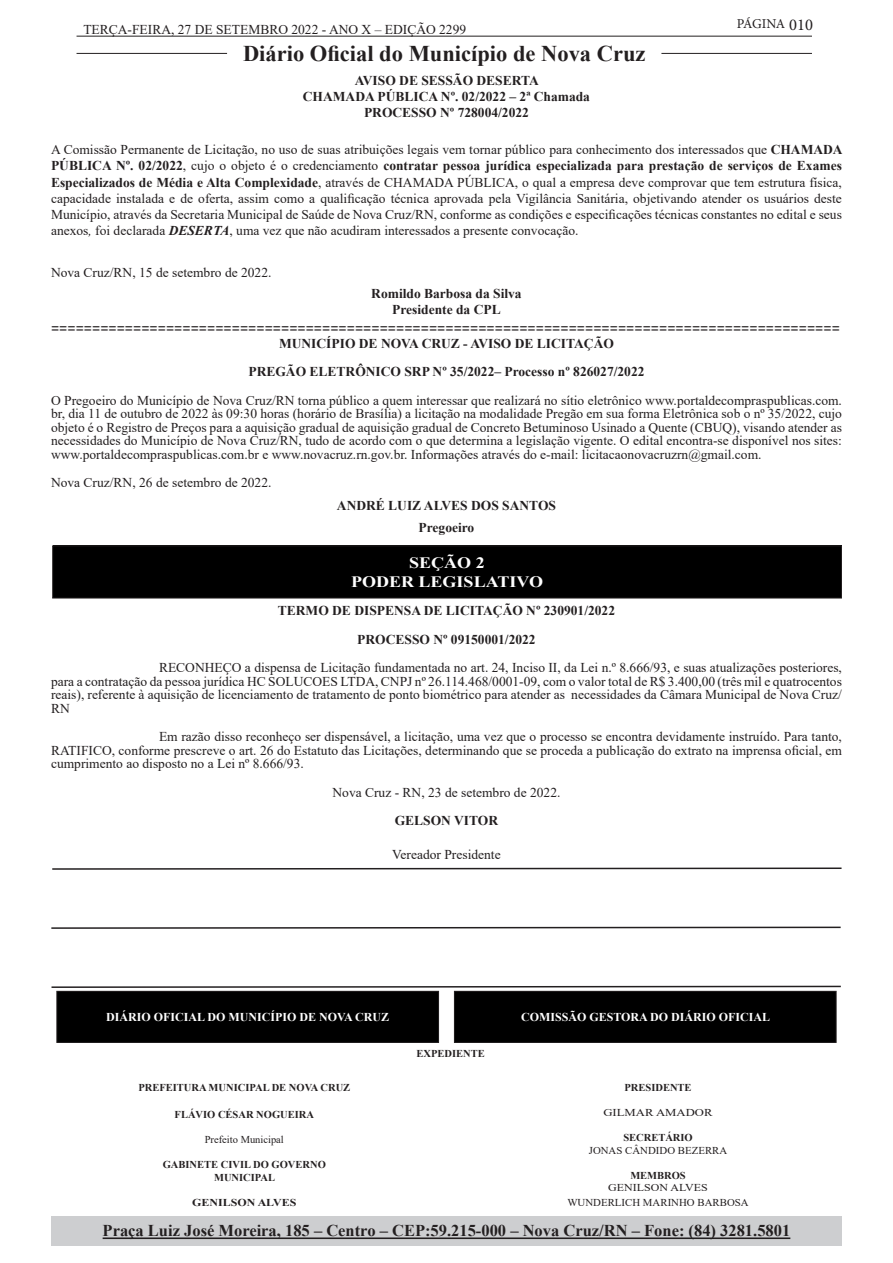
<style>
.page{position:relative;width:893px;height:1263px;background:#fff}
.page>*{position:absolute;margin:0;border:0;box-sizing:border-box;transform-origin:0 0}
.t1{font:700 22.5px "Times New Roman";color:#231f20}
.t2{font:16.5px "Calibri";color:#231f20}
.t3{font:700 16.5px "Times New Roman";color:#231f20}
.t4{font:700 15.75px "Times New Roman";color:#fff;scale:1.14 1}
.Normal__Web{font:13.5px/13.5px "Times New Roman";color:#231f20;text-align:justify}
.cs1887ff01{font:700 13.5px/16.2px "Times New Roman";color:#231f20;text-align:center}
.Sem_Espaçamento{font:700 13.5px "Times New Roman";color:#231f20}
.No_Spacing{font:13.5px "Times New Roman";color:#231f20}
.No_Spacing-2{font:700 13.5px "Times New Roman";color:#231f20}
.t5{font:13.5px "Minion Pro";letter-spacing:-.03em;color:#231f20}
.t6{font:700 12px "Times New Roman";color:#fff}
.t7{font:700 10.5px/12.6px "Times New Roman";color:#231f20;text-align:center}
.t8{font:10.5px "Times New Roman";color:#231f20}
.t9{font:10.5px "Times New Roman";color:#231f20;scale:1.14 1}
.t10{font:700 10.5px "Times New Roman";color:#231f20;scale:1.14 1}
.t11{font:10.5px "Times New Roman";color:#231f20;scale:1.21 1}
.s1{font-size:16.5px}
.s2{font-weight:700}
.s3{font-style:italic}
.s4{font-weight:700;font-style:italic}
</style>
<div class="page">
<hr style="left:77px;top:36px;width:735px;height:1px;background:#231f20">
<hr style="left:77px;top:53px;width:150px;height:1px;background:#231f20">
<hr style="left:661px;top:53px;width:151px;height:1px;background:#231f20">
<div style="left:51px;top:1216px;width:791px;height:29px;background:#cdced0"></div>
<hr style="left:103px;top:1237px;width:687px;height:2px;background:#231f20">
<div style="left:454px;top:991px;width:382px;height:51px;background:#000"></div>
<div style="left:454px;top:991px;width:383px;height:52px;border:1px solid #231f20"></div>
<div style="left:57px;top:991px;width:382px;height:51px;background:#000"></div>
<div style="left:56px;top:991px;width:383px;height:52px;border:1px solid #231f20"></div>
<svg style="left:51px;top:985px;width:790px;height:3px"></svg>
<div style="left:53px;top:546px;width:788px;height:52px;background:#000"></div>
<div style="left:52px;top:545px;width:790px;height:53px;border:1px solid #231f20"></div>
<svg style="left:52px;top:867px;width:790px;height:3px"></svg>
<svg style="left:51px;top:926px;width:790px;height:3px"></svg>
<p class="Normal__Web" style="left:83px;top:23px;width:384px">TERÇA-FEIRA, 27 DE SETEMBRO 2022 - ANO X – EDIÇÃO 2299</p>
<h1 class="t1" style="left:243px;top:37px;width:404px">Diário Oficial do Município de Nova Cruz</h1>
<p class="t5" style="left:737px;top:15px;width:78px">PÁGINA <span class="s1">010</span></p>
<p class="cs1887ff01" style="left:303px;top:72px;width:289px">AVISO DE SESSÃO DESERTA<br>CHAMADA PÚBLICA Nº. 02/2022 – 2ª Chamada</p>
<p class="cs1887ff01" style="left:364px;top:104px;width:166px">PROCESSO Nº 728004/2022</p>
<p class="Normal__Web" style="left:51px;top:141px;width:793px;line-height:16.2px">A Comissão Permanente de Licitação, no uso de suas atribuições legais vem tornar público para conhecimento dos interessados que <span class="s2">CHAMADA PÚBLICA Nº. 02/2022</span>, cujo o objeto é o credenciamento <span class="s2">contratar pessoa jurídica especializada para prestação de serviços de Exames Especializados de Média e Alta Complexidade</span>, através de CHAMADA PÚBLICA, o qual a empresa deve comprovar que tem estrutura física, capacidade instalada e de oferta, assim como a qualificação técnica aprovada pela Vigilância Sanitária, objetivando atender os usuários deste Município, através da Secretaria Municipal de Saúde de Nova Cruz/RN, conforme as condições e especificações técnicas constantes no edital e seus anexos<span class="s3">,</span> foi declarada <span class="s4">DESERTA</span>, uma vez que não acudiram interessados a presente convocação.</p>
<p class="Normal__Web" style="left:51px;top:266px;width:222px">Nova Cruz/RN, 15 de setembro de 2022.</p>
<p class="Sem_Espaçamento" style="left:371px;top:284px;width:152px">Romildo Barbosa da Silva</p>
<p class="Sem_Espaçamento" style="left:392px;top:300px;width:110px">Presidente da CPL</p>
<p class="t2" style="left:51px;top:316px;width:790px">================================================================================================</p>
<p class="cs1887ff01" style="left:279px;top:335px;width:336px">MUNICÍPIO DE NOVA CRUZ - AVISO DE LICITAÇÃO</p>
<p class="cs1887ff01" style="left:248px;top:363px;width:398px">PREGÃO ELETRÔNICO SRP Nº 35/2022– Processo nº 826027/2022</p>
<p class="Normal__Web" style="left:51px;top:393px;width:792px">O Pregoeiro do Município de Nova Cruz/RN torna público a quem interessar que realizará no sítio eletrônico www.portaldecompraspublicas.com. br, dia 11 de outubro de 2022 às 09:30 horas (horário de Brasília) a licitação na modalidade Pregão em sua forma Eletrônica sob o nº 35/2022, cujo objeto é o Registro de Preços para a aquisição gradual de aquisição gradual de Concreto Betuminoso Usinado a Quente (CBUQ), visando atender as necessidades do Município de Nova Cruz/RN, tudo de acordo com o que determina a legislação vigente. O edital encontra-se disponível nos sites: www.portaldecompraspublicas.com.br e www.novacruz.rn.gov.br. Informações através do e-mail: licitacaonovacruzrn@gmail.com.</p>
<p class="Normal__Web" style="left:51px;top:475px;width:222px">Nova Cruz/RN, 26 de setembro de 2022.</p>
<p class="cs1887ff01" style="left:337px;top:497px;width:221px">ANDRÉ LUIZ ALVES DOS SANTOS</p>
<p class="cs1887ff01" style="left:419px;top:519px;width:57px">Pregoeiro</p>
<p class="t4" style="left:409px;top:551px;width:68px">SEÇÃO 2</p>
<p class="t4" style="left:351px;top:570px;width:170px">PODER LEGISLATIVO</p>
<p class="cs1887ff01" style="left:278px;top:602px;width:339px">TERMO DE DISPENSA DE LICITAÇÃO Nº 230901/2022</p>
<p class="cs1887ff01" style="left:357px;top:631px;width:180px">PROCESSO Nº 09150001/2022</p>
<p class="Normal__Web" style="left:51px;top:660px;width:792px;text-indent:108px">RECONHEÇO a dispensa de Licitação fundamentada no art. 24, Inciso II, da Lei n.º 8.666/93, e suas atualizações posteriores, para a contratação da pessoa jurídica HC SOLUCOES LTDA, CNPJ nº 26.114.468/0001-09, com o valor total de R$ 3.400,00 (três mil e quatrocentos reais), referente à aquisição de licenciamento de tratamento de ponto biométrico para atender as necessidades da Câmara Municipal de Nova Cruz/ RN</p>
<p class="Normal__Web" style="left:51px;top:729px;width:792px;text-indent:108px">Em razão disso reconheço ser dispensável, a licitação, uma vez que o processo se encontra devidamente instruído. Para tanto, RATIFICO, conforme prescreve o art. 26 do Estatuto das Licitações, determinando que se proceda a publicação do extrato na imprensa oficial, em cumprimento ao disposto no a Lei nº 8.666/93.</p>
<p class="Normal__Web" style="left:332px;top:785px;width:229px">Nova Cruz - RN, 23 de setembro de 2022.</p>
<p class="No_Spacing-2" style="left:395px;top:811px;width:105px">GELSON VITOR</p>
<p class="No_Spacing" style="left:392px;top:845px;width:110px">Vereador Presidente</p>
<p class="t6" style="left:106px;top:1008px;width:285px">DIÁRIO OFICIAL DO MUNICÍPIO DE NOVA CRUZ</p>
<p class="t6" style="left:521px;top:1008px;width:251px">COMISSÃO GESTORA DO DIÁRIO OFICIAL</p>
<p class="t7" style="left:416px;top:1047px;width:70px">EXPEDIENTE</p>
<p class="t7" style="left:624px;top:1080px;width:69px">PRESIDENTE</p>
<p class="t11" style="left:603px;top:1105px;width:92px">GILMAR AMADOR</p>
<p class="t7" style="left:623px;top:1131px;width:71px">SECRETÁRIO</p>
<p class="t8" style="left:589px;top:1143px;width:140px">JONAS CÂNDIDO BEZERRA</p>
<p class="t7" style="left:630px;top:1169px;width:57px">MEMBROS</p>
<p class="t9" style="left:608px;top:1180px;width:89px">GENILSON ALVES</p>
<p class="t8" style="left:567px;top:1195px;width:183px">WUNDERLICH MARINHO BARBOSA</p>
<p class="t7" style="left:138px;top:1081px;width:213px">PREFEITURA MUNICIPAL DE NOVA CRUZ</p>
<p class="t7" style="left:175px;top:1108px;width:141px">FLÁVIO CÉSAR NOGUEIRA</p>
<p class="t8" style="left:205px;top:1132px;width:81px">Prefeito Municipal</p>
<p class="t7" style="left:163px;top:1158px;width:165px">GABINETE CIVIL DO GOVERNO<br>MUNICIPAL</p>
<p class="t10" style="left:192px;top:1195px;width:93px">GENILSON ALVES</p>
<p class="t3" style="left:103px;top:1219px;width:689px">Praça Luiz José Moreira, 185 – Centro – CEP:59.215-000 – Nova Cruz/RN – Fone: (84) 3281.5801</p>
</div>
